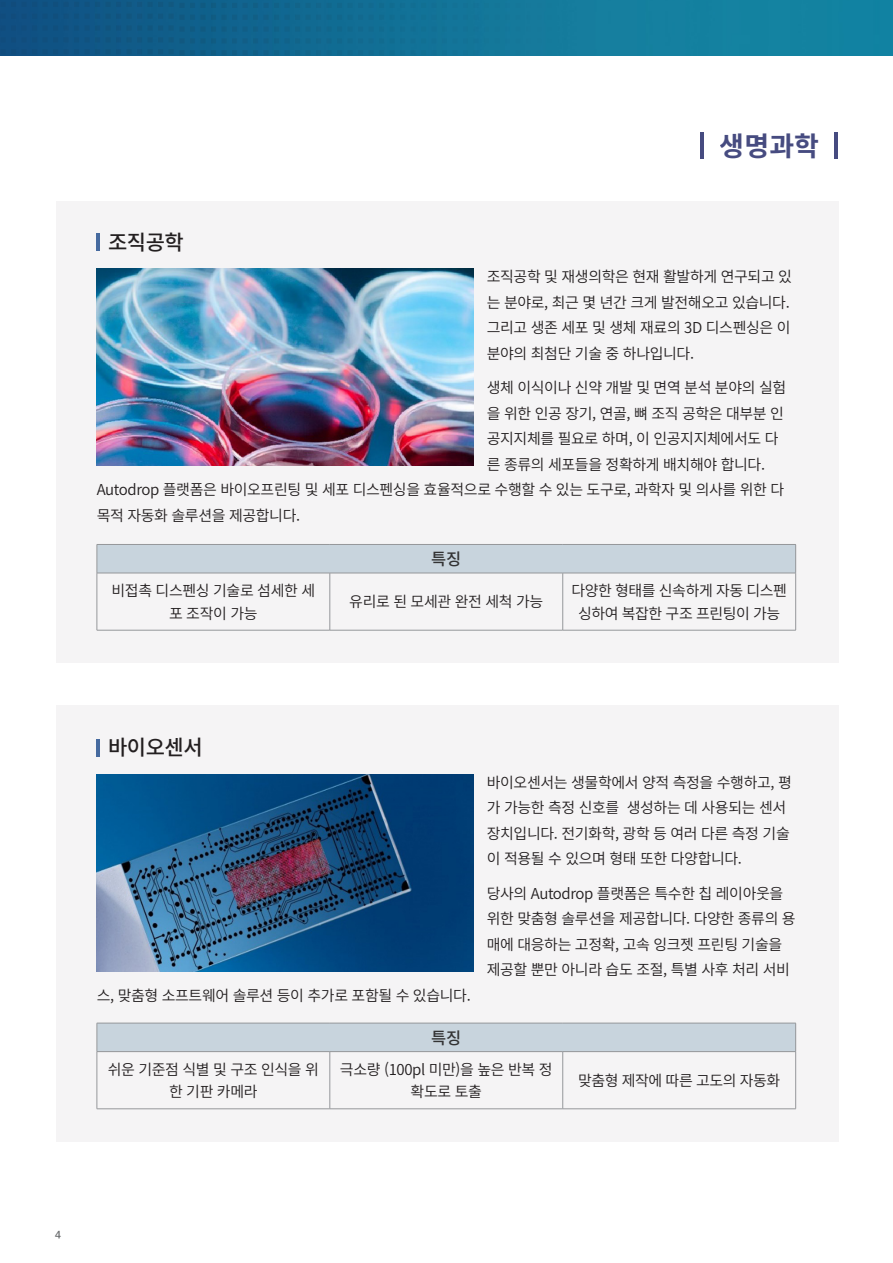
<style>
.page{position:relative;width:893px;height:1263px;background:#fff}
.page>*{position:absolute;margin:0;border:0;box-sizing:border-box;transform-origin:0 0}
.t1{font:700 27px "Noto Sans CJ Kkr";color:#2f3570}
.t2{font:500 21px "Noto Sans CJ Kkr";letter-spacing:-.025em;color:#231f20}
.t3{font:500 16.5px "Noto Sans CJ Kkr";color:#333334}
.t4{font:600 15px/25.5px "Noto Sans CJ Kkr";letter-spacing:-.025em;color:#231f20}
.t5{font:700 9.75px "Nanum Barun Gothic";color:#67696b}
</style>
<div class="page">
<div style="left:573px;top:0;width:320px;height:55px;background:#1482a0"></div>
<svg style="left:0;top:0;width:573px;height:55px;background:#11658e"></svg>
<div style="left:56px;top:201px;width:783px;height:462px;background:#f5f4f5"></div>
<div style="left:56px;top:706px;width:783px;height:436px;background:#f5f4f5"></div>
<hr style="left:97px;top:233px;width:3px;height:18px;background:#466a9f">
<hr style="left:97px;top:739px;width:3px;height:18px;background:#466a9f">
<hr style="left:834px;top:132px;width:4px;height:27px;background:#464b80">
<hr style="left:700px;top:132px;width:4px;height:27px;background:#464b80">
<img style="left:97px;top:269px;width:376px;height:197px">
<div style="left:97px;top:544px;width:699px;height:29px;background:#c8d4dd"></div>
<hr style="left:97px;top:544px;width:233px;height:1px;background:#95979a">
<svg style="left:97px;top:545px;width:1px;height:28px"></svg>
<hr style="left:330px;top:544px;width:233px;height:1px;background:#95979a">
<hr style="left:563px;top:544px;width:233px;height:1px;background:#95979a">
<svg style="left:795px;top:545px;width:1px;height:28px"></svg>
<hr style="left:97px;top:573px;width:233px;height:1px;background:#95979a">
<hr style="left:97px;top:573px;width:1px;height:57px;background:#95979a">
<hr style="left:330px;top:573px;width:233px;height:1px;background:#95979a">
<hr style="left:330px;top:573px;width:1px;height:57px;background:#95979a">
<hr style="left:563px;top:573px;width:233px;height:1px;background:#95979a">
<hr style="left:562px;top:573px;width:1px;height:57px;background:#95979a">
<hr style="left:795px;top:573px;width:1px;height:57px;background:#95979a">
<hr style="left:97px;top:630px;width:233px;height:1px;background:#95979a">
<hr style="left:330px;top:630px;width:233px;height:1px;background:#95979a">
<hr style="left:563px;top:630px;width:233px;height:1px;background:#95979a">
<div style="left:97px;top:1023px;width:699px;height:28px;background:#c8d4dd"></div>
<hr style="left:97px;top:1023px;width:233px;height:1px;background:#95979a">
<svg style="left:97px;top:1023px;width:1px;height:28px"></svg>
<hr style="left:330px;top:1023px;width:233px;height:1px;background:#95979a">
<hr style="left:563px;top:1023px;width:233px;height:1px;background:#95979a">
<svg style="left:795px;top:1023px;width:1px;height:28px"></svg>
<hr style="left:97px;top:1051px;width:233px;height:1px;background:#95979a">
<hr style="left:97px;top:1052px;width:1px;height:57px;background:#95979a">
<hr style="left:330px;top:1051px;width:233px;height:1px;background:#95979a">
<hr style="left:330px;top:1052px;width:1px;height:57px;background:#95979a">
<hr style="left:563px;top:1051px;width:233px;height:1px;background:#95979a">
<hr style="left:562px;top:1052px;width:1px;height:57px;background:#95979a">
<hr style="left:795px;top:1052px;width:1px;height:57px;background:#95979a">
<hr style="left:97px;top:1108px;width:233px;height:1px;background:#95979a">
<hr style="left:330px;top:1108px;width:233px;height:1px;background:#95979a">
<hr style="left:563px;top:1108px;width:233px;height:1px;background:#95979a">
<img style="left:97px;top:774px;width:376px;height:197px">
<p class="t2" style="left:108px;top:230px;width:77px">조직공학</p>
<h1 class="t1" style="left:720px;top:131px;width:101px">생명과학</h1>
<p class="t4" style="left:487px;top:264px;width:307px">조직공학 및 재생의학은 현재 활발하게 연구되고 있 는 분야로, 최근 몇 년간 크게 발전해오고 있습니다.</p>
<p class="t4" style="left:487px;top:315px;width:305px">그리고 생존 세포 및 생체 재료의 3D 디스펜싱은 이 분야의 최첨단 기술 중 하나입니다.</p>
<p class="t4" style="left:487px;top:375px;width:301px">생체 이식이나 신약 개발 및 면역 분석 분야의 실험</p>
<p class="t4" style="left:487px;top:401px;width:299px">을 위한 인공 장기, 연골, 뼈 조직 공학은 대부분 인</p>
<p class="t4" style="left:487px;top:426px;width:293px">공지지체를 필요로 하며, 이 인공지지체에서도 다</p>
<p class="t4" style="left:487px;top:452px;width:280px">른 종류의 세포들을 정확하게 배치해야 합니다.</p>
<p class="t4" style="left:97px;top:477px;width:689px">Autodrop 플랫폼은 바이오프린팅 및 세포 디스펜싱을 효율적으로 수행할 수 있는 도구로, 과학자 및 의사를 위한 다</p>
<p class="t4" style="left:97px;top:503px;width:205px">목적 자동화 솔루션을 제공합니다.</p>
<p class="t3" style="left:431px;top:550px;width:31px">특징</p>
<p class="t4" style="left:112px;top:580px;width:205px;line-height:22.5px;text-align:center">비접촉 디스펜싱 기술로 섬세한 세 포 조작이 가능</p>
<p class="t4" style="left:349px;top:589px;width:196px">유리로 된 모세관 완전 세척 가능</p>
<p class="t4" style="left:571px;top:580px;width:217px;line-height:22.5px;text-align:center">다양한 형태를 신속하게 자동 디스펜 싱하여 복잡한 구조 프린팅이 가능</p>
<p class="t2" style="left:108px;top:736px;width:96px">바이오센서</p>
<p class="t4" style="left:97px;top:983px;width:375px">스, 맞춤형 소프트웨어 솔루션 등이 추가로 포함될 수 있습니다.</p>
<p class="t3" style="left:431px;top:1028px;width:31px">특징</p>
<p class="t4" style="left:487px;top:770px;width:307px">바이오센서는 생물학에서 양적 측정을 수행하고, 평 가 가능한 측정 신호를 생성하는 데 사용되는 센서 장치입니다. 전기화학, 광학 등 여러 다른 측정 기술 이 적용될 수 있으며 형태 또한 다양합니다.</p>
<p class="t4" style="left:487px;top:881px;width:310px">당사의 Autodrop 플랫폼은 특수한 칩 레이아웃을 위한 맞춤형 솔루션을 제공합니다. 다양한 종류의 용 매에 대응하는 고정확, 고속 잉크젯 프린팅 기술을 제공할 뿐만 아니라 습도 조절, 특별 사후 처리 서비</p>
<p class="t4" style="left:108px;top:1058px;width:213px;line-height:22.5px;text-align:center">쉬운 기준점 식별 및 구조 인식을 위 한 기판 카메라</p>
<p class="t4" style="left:340px;top:1058px;width:214px;line-height:22.5px;text-align:center">극소량 (100pl 미만)을 높은 반복 정 확도로 토출</p>
<p class="t4" style="left:578px;top:1068px;width:204px">맞춤형 제작에 따른 고도의 자동화</p>
<p class="t5" style="left:55px;top:1230px;width:7px">4</p>
</div>
